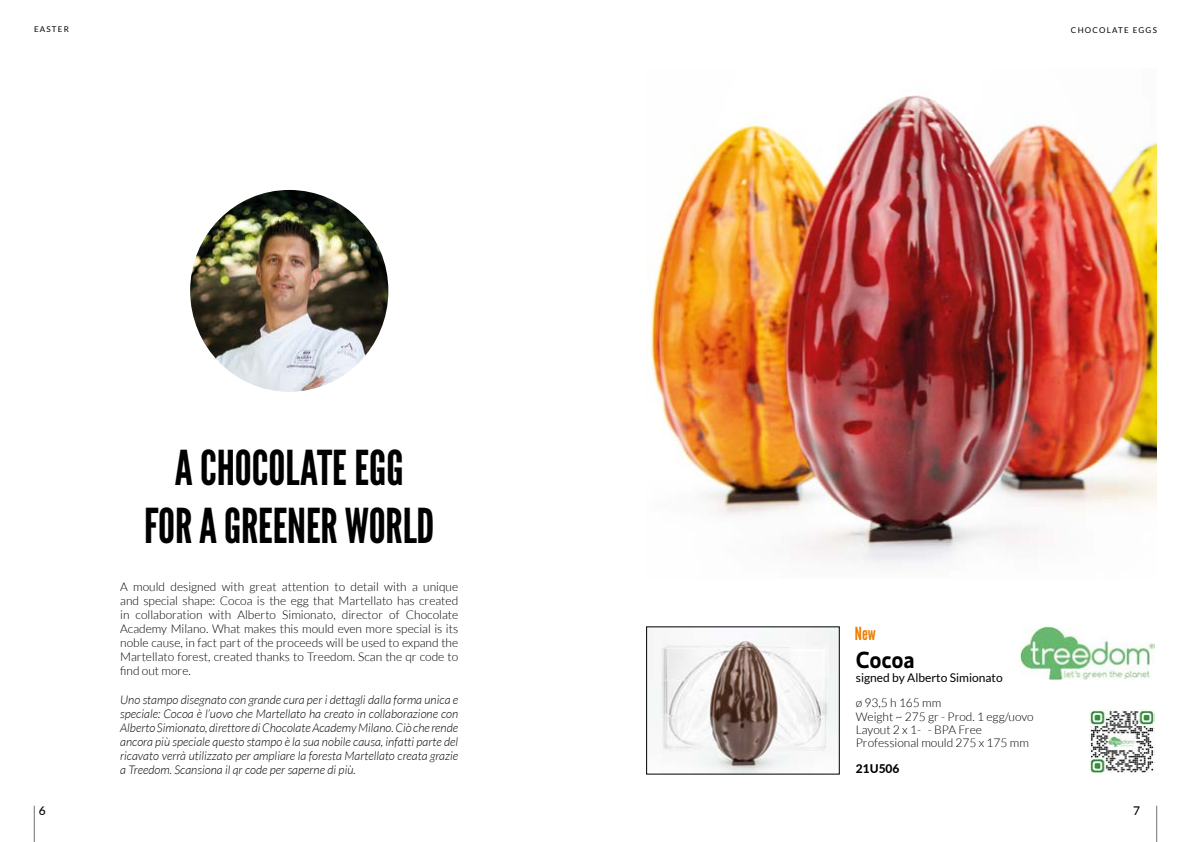
<style>
.page{position:relative;width:1191px;height:842px;background:#fff}
.page>*{position:absolute;margin:0;border:0;box-sizing:border-box;transform-origin:0 0}
.t1{font:48px/57.6px "League Gothic";letter-spacing:-.005em;color:#000;text-align:center}
.t2{font:700 22px "Ligurino Rg";letter-spacing:-.01em;color:#000}
.t3{font:18px "League Gothic";color:#ef7d00}
.t4{font:300 12px/14px "Lato";color:#000}
.t5{font:italic 300 12px/14px "Lato";color:#000;text-align:justify}
.t6{font:12px "Lato";color:#000}
.t7{font:800 12px "Lato";color:#000}
.t8{font:500 12px "Lato";color:#000}
.t9{font:8px "Lato";letter-spacing:.15em;color:#000}
</style>
<div class="page">
<img style="left:648px;top:629px;width:189px;height:143px">
<img style="left:190px;top:190px;width:198px;height:202px">
<img style="left:646px;top:95px;width:511px;height:468px">
<hr style="left:34px;top:806px;width:1px;height:36px;background:#706f6f">
<hr style="left:1156px;top:806px;width:1px;height:36px;background:#706f6f">
<img style="left:1020px;top:627px;width:134px;height:52px">
<img style="left:1089px;top:709px;width:65px;height:64px">
<p class="t9" style="left:34px;top:25px;width:36px">EASTER</p>
<p class="t9" style="left:1071px;top:25px;width:87px">CHOCOLATE EGGS</p>
<h1 class="t1" style="left:144px;top:439px;width:292px">A CHOCOLATE EGG<br>FOR A GREENER WORLD</h1>
<p class="t4" style="left:120px;top:579px;width:339px;text-align:justify">A mould designed with great attention to detail with a unique and special shape: Cocoa is the egg that Martellato has created in collaboration with Alberto Simionato, director of Chocolate Academy Milano. What makes this mould even more special is its noble cause, in fact part of the proceeds will be used to expand the Martellato forest, created thanks to Treedom. Scan the qr code to find out more.</p>
<p class="t5" style="left:120px;top:693px;width:339px">Uno stampo disegnato con grande cura per i dettagli dalla forma unica e speciale: Cocoa è l’uovo che Martellato ha creato in collaborazione con Alberto Simionato, direttore di Chocolate Academy Milano. Ciò che rende ancora più speciale questo stampo è la sua nobile causa, infatti parte del ricavato verrà utilizzato per ampliare la foresta Martellato creata grazie a Treedom. Scansiona il qr code per saperne di più.</p>
<h3 class="t3" style="left:855px;top:623px;width:22px">New</h3>
<h2 class="t2" style="left:855px;top:641px;width:61px">Cocoa</h2>
<p class="t6" style="left:855px;top:671px;width:148px">signed by Alberto Simionato</p>
<p class="t4" style="left:855px;top:696px;width:179px;line-height:13.3px">ø 93,5 h 165 mm<br>Weight ~ 275 gr - Prod. 1 egg/uovo<br>Layout 2 x 1- - BPA Free<br>Professional mould 275 x 175 mm</p>
<p class="t7" style="left:855px;top:760px;width:45px">21U506</p>
<p class="t8" style="left:39px;top:802px;width:8px">6</p>
<p class="t8" style="left:1133px;top:802px;width:8px">7</p>
</div>
